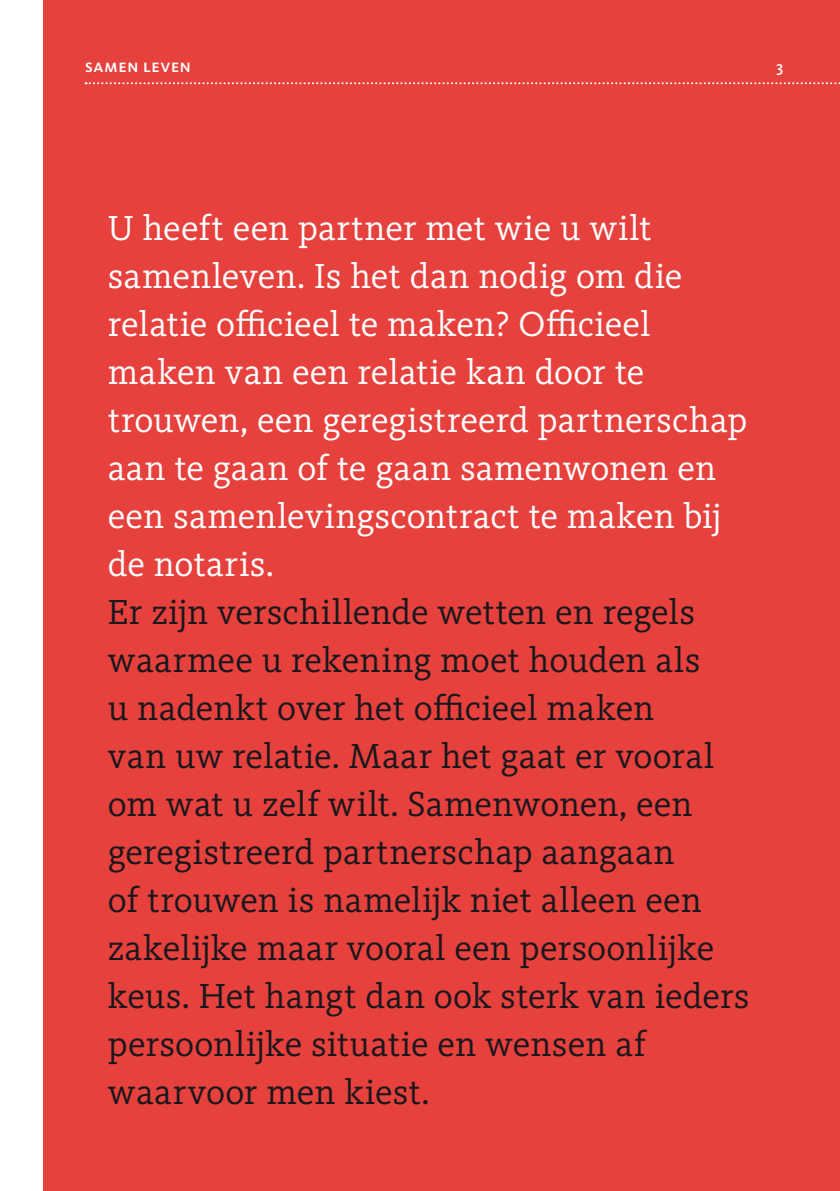
<style>
.page{position:relative;width:840px;height:1191px;background:#fff}
.page>*{position:absolute;margin:0;border:0;box-sizing:border-box;transform-origin:0 0}
.t1{font:36px/48px "Kievit Slab Pro";letter-spacing:.005em;color:#1a171c}
.t2{font:36px/48px "Kievit Slab Pro";letter-spacing:.005em;color:#fff}
.t3{font:18px "Kievit Medium SC";letter-spacing:.035em;color:#fff}
.t4{font:500 16px "Kievit";color:#fff}
</style>
<div class="page">
<div style="left:44px;top:0;width:795px;height:1191px;background:#e6413d"></div>
<svg style="left:86px;top:82px;width:754px;height:2px"></svg>
<p class="t3" style="left:85px;top:55px;width:107px">samen leven</p>
<p class="t4" style="left:775px;top:57px;width:9px">3</p>
<p class="t2" style="left:108px;top:204px;width:640px">U heeft een partner met wie u wilt samenleven. Is het dan nodig om die relatie officieel te maken? Officieel maken van een relatie kan door te trouwen, een geregistreerd partnerschap aan te gaan of te gaan samenwonen en een samenlevingscontract te maken bij de notaris.</p>
<p class="t1" style="left:108px;top:588px;width:642px">Er zijn verschillende wetten en regels waarmee u rekening moet houden als<br>u nadenkt over het officieel maken<br>van uw relatie. Maar het gaat er vooral om wat u zelf wilt. Samenwonen, een geregistreerd partnerschap aangaan<br>of trouwen is namelijk niet alleen een zakelijke maar vooral een persoonlijke keus. Het hangt dan ook sterk van ieders persoonlijke situatie en wensen af waarvoor men kiest.</p>
</div>
